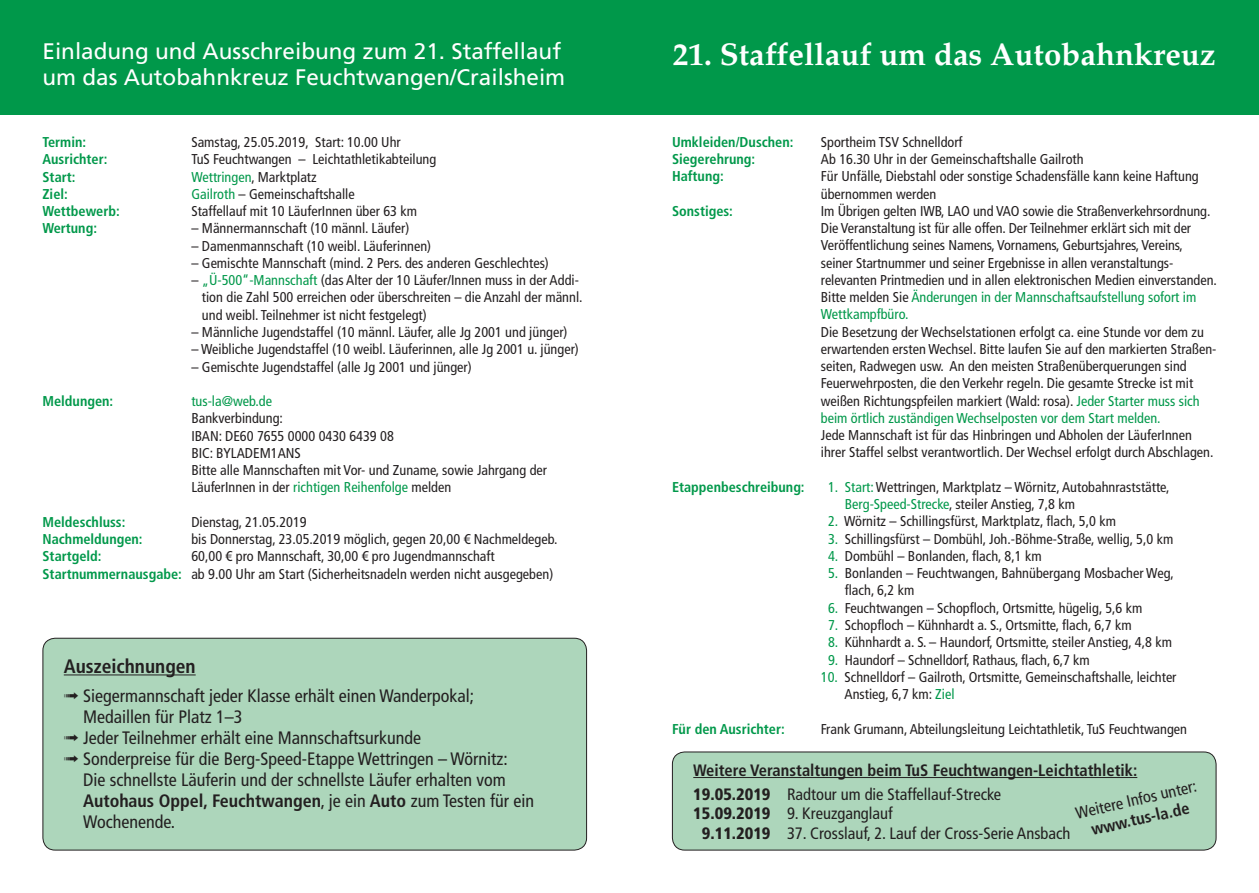
<style>
.page{position:relative;width:1259px;height:893px;background:#fff}
.page>*{position:absolute;margin:0;border:0;box-sizing:border-box;transform-origin:0 0}
.t1{font:700 31.5px "Palatino LT Std";color:#fff}
.t2{font:22.5px "Frutiger LT Std";color:#fff}
.t3{font:700 condensed 19.5px "Frutiger LT Std";color:#231f20}
.t4{font:condensed 18px "Frutiger LT Std";color:#231f20}
.t5{font:700 condensed 18px "Frutiger LT Std";color:#231f20}
.t6{font:700 condensed 16.5px/24px "Frutiger LT Std";color:#231f20}
.t7{font:condensed 16.5px/19.5px "Frutiger LT Std";color:#231f20}
.t8{font:condensed 14.25px/17.2px "Frutiger LT Std";color:#231f20}
.t9{font:700 condensed 14.25px "Frutiger LT Std";color:#00984a}
.t10{font:condensed 14.25px "Frutiger LT Std";color:#00984a}
.s1{color:#00984a}
.s2{font-weight:700;color:#00984a}
.s3{font-weight:400}
.s4{font-weight:900}
</style>
<div class="page">
<div style="left:0;top:0;width:1259px;height:115px;background:#00984a"></div>
<div style="left:43px;top:638px;width:543px;height:212px;background:#add6bb;border-radius:12px"></div>
<div style="left:43px;top:638px;width:544px;height:212px;border:1px solid #231f20;border-radius:12px"></div>
<hr style="left:64px;top:674px;width:132px;height:1px;background:#231f20">
<div style="left:672px;top:752px;width:544px;height:98px;background:#add6bb;border-radius:12px"></div>
<div style="left:672px;top:752px;width:544px;height:98px;border:1px solid #231f20;border-radius:12px"></div>
<hr style="left:693px;top:777px;width:444px;height:1px;background:#231f20">
<h2 class="t2" style="left:43px;top:38px;width:520px">Einladung und Ausschreibung zum 21. Staffellauf</h2>
<h1 class="t1" style="left:673px;top:36px;width:544px">21. Staffellauf um das Autobahnkreuz</h1>
<h2 class="t2" style="left:43px;top:64px;width:524px">um das Autobahnkreuz Feuchtwangen/Crailsheim</h2>
<p class="t9" style="left:43px;top:134px;width:45px">Termin:</p>
<p class="t8" style="left:191px;top:134px;width:211px">Samstag, 25.05.2019, Start: 10.00 Uhr</p>
<p class="t9" style="left:43px;top:151px;width:66px">Ausrichter:</p>
<p class="t8" style="left:191px;top:151px;width:246px">TuS Feuchtwangen – Leichtathletikabteilung</p>
<p class="t9" style="left:43px;top:168px;width:35px">Start:</p>
<p class="t8" style="left:191px;top:168px;width:127px"><span class="s1">Wettringen</span>, Marktplatz</p>
<p class="t9" style="left:43px;top:186px;width:27px">Ziel:</p>
<p class="t8" style="left:191px;top:185px;width:165px"><span class="s1">Gailroth</span> – Gemeinschaftshalle</p>
<p class="t9" style="left:43px;top:203px;width:79px">Wettbewerb:</p>
<p class="t8" style="left:191px;top:203px;width:227px">Staffellauf mit 10 LäuferInnen über 63 km</p>
<p class="t9" style="left:43px;top:220px;width:56px">Wertung:</p>
<p class="t8" style="left:191px;top:220px;width:219px">– Männermannschaft (10 männl. Läufer)</p>
<p class="t8" style="left:191px;top:237px;width:241px">– Damenmannschaft (10 weibl. Läuferinnen)</p>
<p class="t8" style="left:191px;top:254px;width:359px">– Gemischte Mannschaft (mind. 2 Pers. des anderen Geschlechtes)</p>
<p class="t8" style="left:202px;top:272px;width:382px;text-indent:-11px">– <span class="s1">„Ü-500“-Mannschaft</span> (das Alter der 10 Läufer/Innen muss in der Addi&shy;tion die Zahl 500 erreichen oder überschreiten – die Anzahl der männl. und weibl. Teilnehmer ist nicht festgelegt)</p>
<p class="t8" style="left:191px;top:324px;width:378px">– Männliche Jugendstaffel (10 männl. Läufer, alle Jg 2001 und jünger)</p>
<p class="t8" style="left:191px;top:341px;width:389px">– Weibliche Jugendstaffel (10 weibl. Läuferinnen, alle Jg 2001 u. jünger)</p>
<p class="t8" style="left:191px;top:358px;width:282px">– Gemischte Jugendstaffel (alle Jg 2001 und jünger)</p>
<p class="t9" style="left:43px;top:393px;width:72px">Meldungen:</p>
<p class="t10" style="left:191px;top:393px;width:82px">tus-la@web.de</p>
<p class="t8" style="left:191px;top:410px;width:357px">Bankverbindung:<br>IBAN: DE60 7655 0000 0430 6439 08<br>BIC: BYLADEM1ANS<br>Bitte alle Mannschaften mit Vor- und Zuname, sowie Jahrgang der LäuferInnen in der <span class="s1">richtigen Reihenfolge</span> melden</p>
<p class="t9" style="left:43px;top:513px;width:84px">Meldeschluss:</p>
<p class="t8" style="left:191px;top:513px;width:117px">Dienstag, 21.05.2019</p>
<p class="t9" style="left:43px;top:531px;width:102px">Nachmeldungen:</p>
<p class="t8" style="left:191px;top:531px;width:368px">bis Donnerstag, 23.05.2019 möglich, gegen 20,00 € Nachmeldegeb.</p>
<p class="t9" style="left:43px;top:548px;width:61px">Startgeld:</p>
<p class="t8" style="left:43px;top:548px;width:512px;text-indent:149px">60,00 € pro Mannschaft, 30,00 € pro Jugendmannschaft<br><span class="s2">Startnummernausgabe:</span> ab 9.00 Uhr am Start (Sicherheitsnadeln werden nicht ausgegeben)</p>
<h3 class="t3" style="left:64px;top:655px;width:133px">Auszeichnungen</h3>
<p class="t4" style="left:64px;top:685px;width:412px">➟ Siegermannschaft jeder Klasse erhält einen Wanderpokal;</p>
<p class="t4" style="left:83px;top:706px;width:161px">Medaillen für Platz 1–3</p>
<p class="t4" style="left:64px;top:727px;width:359px">➟ Jeder Teilnehmer erhält eine Mannschaftsurkunde</p>
<p class="t4" style="left:64px;top:748px;width:445px">➟ Sonderpreise für die Berg-Speed-Etappe Wettringen – Wörnitz:</p>
<p class="t4" style="left:83px;top:769px;width:424px">Die schnellste Läuferin und der schnellste Läufer erhalten vom</p>
<p class="t5" style="left:83px;top:790px;width:452px">Autohaus Oppel, Feuchtwangen<span class="s3">, je ein</span> Auto <span class="s3">zum Testen für ein</span></p>
<p class="t4" style="left:83px;top:811px;width:93px">Wochenende.</p>
<p class="t9" style="left:672px;top:133px;width:123px">Umkleiden/Duschen:</p>
<p class="t8" style="left:821px;top:133px;width:143px">Sportheim TSV Schnelldorf</p>
<p class="t9" style="left:672px;top:151px;width:85px">Siegerehrung:</p>
<p class="t8" style="left:821px;top:151px;width:264px">Ab 16.30 Uhr in der Gemeinschaftshalle Gailroth</p>
<p class="t9" style="left:672px;top:168px;width:53px">Haftung:</p>
<p class="t8" style="left:821px;top:168px;width:379px">Für Unfälle, Diebstahl oder sonstige Schadensfälle kann keine Haftung übernommen werden</p>
<p class="t9" style="left:672px;top:202px;width:62px">Sonstiges:</p>
<p class="t8" style="left:821px;top:202px;width:397px">Im Übrigen gelten IWB, LAO und VAO sowie die Straßenverkehrsordnung.<br>Die Veranstaltung ist für alle offen. Der Teilnehmer erklärt sich mit der Veröffentlichung seines Namens, Vornamens, Geburtsjahres, Vereins, seiner Startnummer und seiner Ergebnisse in allen veranstaltungs&shy;relevanten Printmedien und in allen elektronischen Medien einverstanden.<br>Bitte melden Sie <span class="s1">Änderungen in der Mannschaftsaufstellung sofort im Wettkampfbüro.</span></p>
<p class="t8" style="left:821px;top:323px;width:397px">Die Besetzung der Wechselstationen erfolgt ca. eine Stunde vor dem zu erwartenden ersten Wechsel. Bitte laufen Sie auf den markierten Straßen&shy;seiten, Radwegen usw. An den meisten Straßenüberquerungen sind Feuerwehrposten, die den Verkehr regeln. Die gesamte Strecke ist mit weißen Richtungspfeilen markiert (Wald: rosa). <span class="s1">Jeder Starter muss sich beim örtlich zuständigen Wechselposten vor dem Start melden.</span></p>
<p class="t8" style="left:821px;top:427px;width:394px">Jede Mannschaft ist für das Hinbringen und Abholen der LäuferInnen ihrer Staffel selbst verantwortlich. Der Wechsel erfolgt durch Abschlagen.</p>
<p class="t9" style="left:672px;top:478px;width:134px">Etappenbeschreibung:</p>
<p class="t8" style="left:845px;top:478px;width:326px;text-indent:-17px"><span class="s1">1. Start:</span> Wettringen, Marktplatz – Wörnitz, Autobahnraststätte,<br><span class="s1">Berg-Speed-Strecke</span>, steiler Anstieg, 7,8 km</p>
<p class="t8" style="left:828px;top:513px;width:290px"><span class="s1">2.</span> Wörnitz – Schillingsfürst, Marktplatz, flach, 5,0 km</p>
<p class="t8" style="left:828px;top:530px;width:347px"><span class="s1">3.</span> Schillingsfürst – Dombühl, Joh.-Böhme-Straße, wellig, 5,0 km</p>
<p class="t8" style="left:828px;top:547px;width:215px"><span class="s1">4.</span> Dombühl – Bonlanden, flach, 8,1 km</p>
<p class="t8" style="left:845px;top:565px;width:331px;text-indent:-17px"><span class="s1">5.</span> Bonlanden – Feuchtwangen, Bahnübergang Mosbacher Weg, flach, 6,2 km</p>
<p class="t8" style="left:828px;top:599px;width:316px"><span class="s1">6.</span> Feuchtwangen – Schopfloch, Ortsmitte, hügelig, 5,6 km</p>
<p class="t8" style="left:828px;top:616px;width:305px"><span class="s1">7.</span> Schopfloch – Kühnhardt a. S., Ortsmitte, flach, 6,7 km</p>
<p class="t8" style="left:828px;top:634px;width:345px"><span class="s1">8.</span> Kühnhardt a. S. – Haundorf, Ortsmitte, steiler Anstieg, 4,8 km</p>
<p class="t8" style="left:828px;top:651px;width:263px"><span class="s1">9.</span> Haundorf – Schnelldorf, Rathaus, flach, 6,7 km</p>
<p class="t8" style="left:844px;top:668px;width:333px;text-indent:-24px"><span class="s1">10.</span> Schnelldorf – Gailroth, Ortsmitte, Gemeinschaftshalle, leichter<br>Anstieg, 6,7 km: <span class="s1">Ziel</span></p>
<p class="t9" style="left:672px;top:720px;width:114px">Für den Ausrichter:</p>
<p class="t8" style="left:821px;top:720px;width:368px">Frank Grumann, Abteilungsleitung Leichtathletik, TuS Feuchtwangen</p>
<p class="t6" style="left:693px;top:758px;width:445px">Weitere Veranstaltungen beim TuS Feuchtwangen-Leichtathletik:<br><span class="s4">19.05.2019</span> <span class="s3">Radtour um die Staffellauf-Strecke</span></p>
<p class="t7" style="left:702px;top:804px;width:370px;text-indent:-9px"><span class="s4">15.09.2019</span> 9. Kreuzganglauf<br><span class="s4">9.11.2019</span> 37. Crosslauf, 2. Lauf der Cross-Serie Ansbach</p>
<p class="t7" style="left:1073px;top:804px;width:125px;rotate:-13deg">Weitere Infos unter:</p>
<p class="t6" style="left:1089px;top:818px;width:102px;rotate:-13deg">www.tus-la.de</p>
</div>
